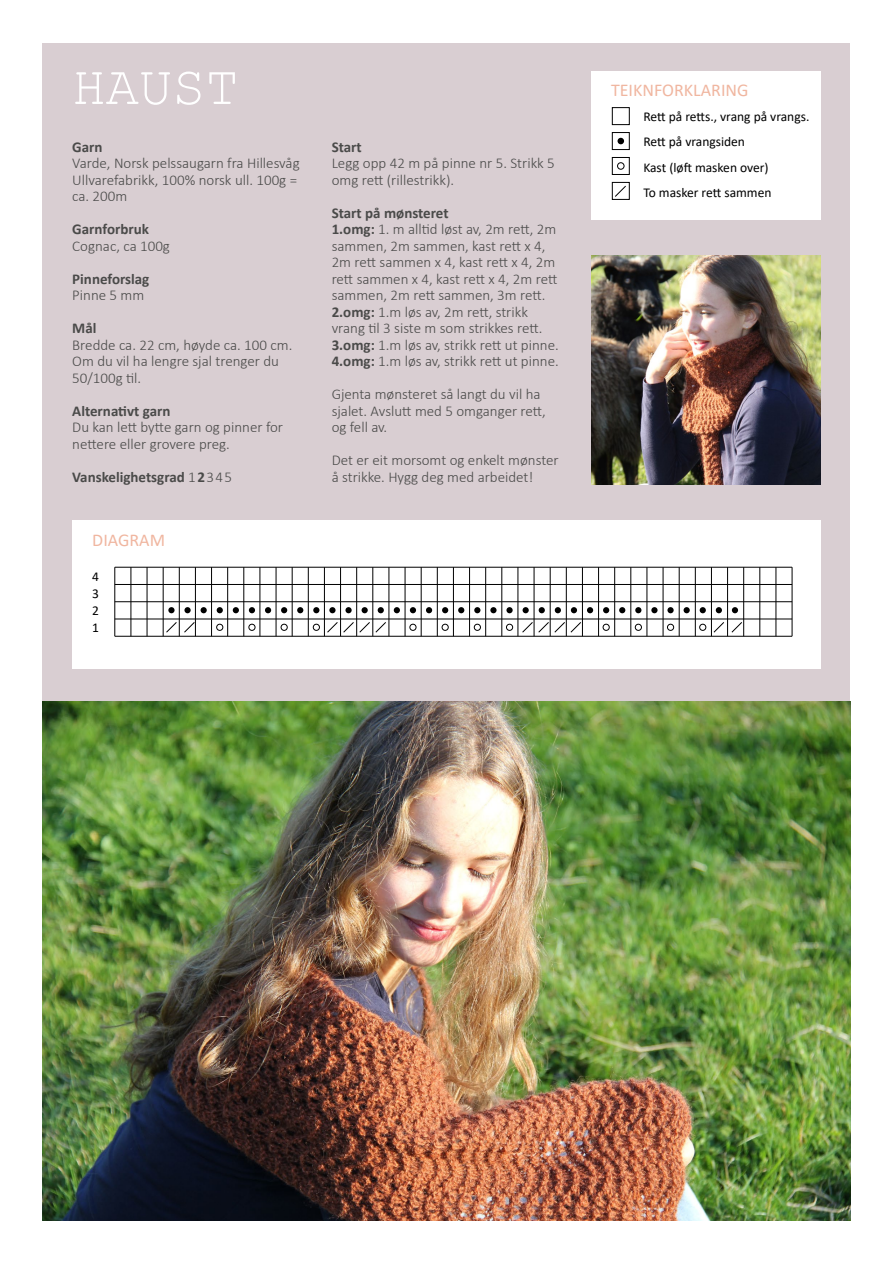
<style>
.page{position:relative;width:893px;height:1263px;background:#fff}
.page>*{position:absolute;margin:0;border:0;box-sizing:border-box;transform-origin:0 0}
.t1{font:55.5px "Courier New";color:#fff}
.t2{font:18px "Calibri";color:#f0b6a0}
.t3{font:300 15px/16.5px "Calibri";color:#4a4a49}
.t4{font:700 15px "Calibri";color:#4a4a49}
.t5{font:13.5px/25.5px "Calibri";color:#000}
.s1{font-weight:300}
.s2{font-weight:700}
</style>
<div class="page">
<div style="left:43px;top:43px;width:807px;height:1177px;background:#d9ced2"></div>
<div style="left:72px;top:520px;width:749px;height:149px;background:#fff"></div>
<hr style="left:115px;top:636px;width:677px;height:1px;background:#000">
<hr style="left:115px;top:619px;width:677px;height:1px;background:#000">
<hr style="left:115px;top:601px;width:677px;height:1px;background:#000">
<hr style="left:115px;top:584px;width:677px;height:1px;background:#000">
<hr style="left:115px;top:567px;width:677px;height:1px;background:#000">
<hr style="left:115px;top:567px;width:1px;height:69px;background:#000">
<hr style="left:131px;top:567px;width:1px;height:69px;background:#000">
<hr style="left:163px;top:567px;width:1px;height:69px;background:#000">
<hr style="left:147px;top:567px;width:1px;height:69px;background:#000">
<hr style="left:776px;top:567px;width:1px;height:69px;background:#000">
<hr style="left:760px;top:567px;width:1px;height:69px;background:#000">
<hr style="left:743px;top:567px;width:1px;height:69px;background:#000">
<hr style="left:727px;top:567px;width:1px;height:69px;background:#000">
<hr style="left:711px;top:567px;width:1px;height:69px;background:#000">
<hr style="left:695px;top:567px;width:1px;height:69px;background:#000">
<hr style="left:792px;top:567px;width:1px;height:69px;background:#000">
<hr style="left:679px;top:567px;width:1px;height:69px;background:#000">
<hr style="left:663px;top:567px;width:1px;height:69px;background:#000">
<hr style="left:647px;top:567px;width:1px;height:69px;background:#000">
<hr style="left:260px;top:567px;width:1px;height:69px;background:#000">
<hr style="left:244px;top:567px;width:1px;height:69px;background:#000">
<hr style="left:227px;top:567px;width:1px;height:69px;background:#000">
<hr style="left:211px;top:567px;width:1px;height:69px;background:#000">
<hr style="left:195px;top:567px;width:1px;height:69px;background:#000">
<hr style="left:179px;top:567px;width:1px;height:69px;background:#000">
<hr style="left:631px;top:567px;width:1px;height:69px;background:#000">
<hr style="left:614px;top:567px;width:1px;height:69px;background:#000">
<hr style="left:598px;top:567px;width:1px;height:69px;background:#000">
<hr style="left:582px;top:567px;width:1px;height:69px;background:#000">
<hr style="left:566px;top:567px;width:1px;height:69px;background:#000">
<hr style="left:550px;top:567px;width:1px;height:69px;background:#000">
<hr style="left:308px;top:567px;width:1px;height:69px;background:#000">
<hr style="left:292px;top:567px;width:1px;height:69px;background:#000">
<hr style="left:276px;top:567px;width:1px;height:69px;background:#000">
<hr style="left:534px;top:567px;width:1px;height:69px;background:#000">
<hr style="left:518px;top:567px;width:1px;height:69px;background:#000">
<hr style="left:502px;top:567px;width:1px;height:69px;background:#000">
<hr style="left:485px;top:567px;width:1px;height:69px;background:#000">
<hr style="left:389px;top:567px;width:1px;height:69px;background:#000">
<hr style="left:373px;top:567px;width:1px;height:69px;background:#000">
<hr style="left:356px;top:567px;width:1px;height:69px;background:#000">
<hr style="left:340px;top:567px;width:1px;height:69px;background:#000">
<hr style="left:324px;top:567px;width:1px;height:69px;background:#000">
<hr style="left:469px;top:567px;width:1px;height:69px;background:#000">
<hr style="left:453px;top:567px;width:1px;height:69px;background:#000">
<hr style="left:437px;top:567px;width:1px;height:69px;background:#000">
<hr style="left:421px;top:567px;width:1px;height:69px;background:#000">
<hr style="left:405px;top:567px;width:1px;height:69px;background:#000">
<div style="left:168px;top:607px;width:7px;height:6px;background:#000;border-radius:50%"></div>
<svg style="left:265px;top:607px;width:6px;height:6px"></svg>
<svg style="left:217px;top:607px;width:6px;height:6px"></svg>
<svg style="left:233px;top:607px;width:6px;height:6px"></svg>
<div style="left:345px;top:607px;width:7px;height:6px;background:#000;border-radius:50%"></div>
<svg style="left:297px;top:607px;width:6px;height:6px"></svg>
<svg style="left:281px;top:607px;width:6px;height:6px"></svg>
<svg style="left:249px;top:607px;width:6px;height:6px"></svg>
<svg style="left:201px;top:607px;width:6px;height:6px"></svg>
<div style="left:506px;top:607px;width:7px;height:6px;background:#000;border-radius:50%"></div>
<div style="left:329px;top:607px;width:7px;height:6px;background:#000;border-radius:50%"></div>
<svg style="left:378px;top:607px;width:6px;height:6px"></svg>
<svg style="left:619px;top:607px;width:6px;height:6px"></svg>
<svg style="left:587px;top:607px;width:6px;height:6px"></svg>
<svg style="left:539px;top:607px;width:6px;height:6px"></svg>
<svg style="left:410px;top:607px;width:6px;height:6px"></svg>
<div style="left:184px;top:607px;width:7px;height:6px;background:#000;border-radius:50%"></div>
<svg style="left:442px;top:607px;width:6px;height:6px"></svg>
<svg style="left:313px;top:607px;width:6px;height:6px"></svg>
<svg style="left:362px;top:607px;width:6px;height:6px"></svg>
<div style="left:651px;top:607px;width:7px;height:6px;background:#000;border-radius:50%"></div>
<svg style="left:555px;top:607px;width:6px;height:6px"></svg>
<svg style="left:523px;top:607px;width:6px;height:6px"></svg>
<svg style="left:394px;top:607px;width:6px;height:6px"></svg>
<svg style="left:603px;top:607px;width:6px;height:6px"></svg>
<svg style="left:716px;top:607px;width:6px;height:6px"></svg>
<svg style="left:700px;top:607px;width:6px;height:6px"></svg>
<div style="left:667px;top:607px;width:7px;height:6px;background:#000;border-radius:50%"></div>
<svg style="left:571px;top:607px;width:6px;height:6px"></svg>
<svg style="left:732px;top:607px;width:6px;height:6px"></svg>
<svg style="left:684px;top:607px;width:6px;height:6px"></svg>
<svg style="left:635px;top:607px;width:6px;height:6px"></svg>
<svg style="left:426px;top:607px;width:6px;height:6px"></svg>
<div style="left:490px;top:607px;width:7px;height:6px;background:#000;border-radius:50%"></div>
<svg style="left:458px;top:607px;width:6px;height:6px"></svg>
<svg style="left:474px;top:607px;width:6px;height:6px"></svg>
<div style="left:216px;top:624px;width:7px;height:6px;border:1px solid #000;border-radius:50%"></div>
<svg style="left:249px;top:624px;width:6px;height:6px"></svg>
<svg style="left:281px;top:624px;width:6px;height:6px"></svg>
<div style="left:313px;top:624px;width:7px;height:6px;border:1px solid #000;border-radius:50%"></div>
<svg style="left:410px;top:624px;width:6px;height:6px"></svg>
<svg style="left:442px;top:624px;width:6px;height:6px"></svg>
<div style="left:506px;top:624px;width:7px;height:6px;border:1px solid #000;border-radius:50%"></div>
<svg style="left:603px;top:624px;width:6px;height:6px"></svg>
<div style="left:635px;top:624px;width:7px;height:6px;border:1px solid #000;border-radius:50%"></div>
<div style="left:667px;top:624px;width:7px;height:6px;border:1px solid #000;border-radius:50%"></div>
<div style="left:699px;top:624px;width:7px;height:6px;border:1px solid #000;border-radius:50%"></div>
<div style="left:474px;top:624px;width:7px;height:6px;border:1px solid #000;border-radius:50%"></div>
<svg style="left:166px;top:622px;width:11px;height:11px"></svg>
<svg style="left:184px;top:622px;width:11px;height:11px"></svg>
<svg style="left:327px;top:622px;width:59px;height:11px"></svg>
<svg style="left:713px;top:622px;width:11px;height:11px"></svg>
<svg style="left:731px;top:622px;width:11px;height:11px"></svg>
<svg style="left:522px;top:622px;width:59px;height:11px"></svg>
<div style="left:591px;top:71px;width:230px;height:148px;background:#fff"></div>
<div style="left:612px;top:107px;width:17px;height:18px;border:1px solid #000"></div>
<div style="left:612px;top:132px;width:17px;height:18px;border:1px solid #000"></div>
<div style="left:617px;top:138px;width:7px;height:6px;background:#000;border-radius:50%"></div>
<div style="left:612px;top:157px;width:17px;height:18px;border:1px solid #000"></div>
<div style="left:617px;top:163px;width:7px;height:6px;border:1px solid #000;border-radius:50%"></div>
<div style="left:612px;top:182px;width:17px;height:18px;border:1px solid #000"></div>
<svg style="left:615px;top:186px;width:11px;height:11px"></svg>
<img style="left:591px;top:255px;width:230px;height:230px">
<img style="left:43px;top:702px;width:807px;height:518px">
<h1 class="t1" style="left:72px;top:52px;width:168px">HAUST</h1>
<p class="t4" style="left:72px;top:136px;width:32px">Garn</p>
<p class="t3" style="left:72px;top:155px;width:229px">Varde, Norsk pelssaugarn fra Hillesvåg<br>Ullvarefabrikk, 100% norsk ull. 100g = ca. 200m</p>
<p class="t4" style="left:72px;top:218px;width:78px">Garnforbruk</p>
<p class="t3" style="left:72px;top:237px;width:99px">Cognac, ca 100g</p>
<p class="t4" style="left:72px;top:268px;width:79px">Pinneforslag</p>
<p class="t3" style="left:72px;top:287px;width:74px">Pinne 5 mm</p>
<p class="t4" style="left:72px;top:317px;width:26px">Mål</p>
<p class="t3" style="left:72px;top:336px;width:222px">Bredde ca. 22 cm, høyde ca. 100 cm.<br>Om du vil ha lengre sjal trenger du<br>50/100g til.</p>
<p class="t4" style="left:72px;top:400px;width:100px">Alternativt garn</p>
<p class="t3" style="left:72px;top:419px;width:212px">Du kan lett bytte garn og pinner for nettere eller grovere preg.</p>
<p class="t4" style="left:72px;top:466px;width:161px">Vanskelighetsgrad <span class="s1">1</span>2<span class="s1">345</span></p>
<p class="t2" style="left:92px;top:527px;width:74px">DIAGRAM</p>
<p class="t5" style="left:92px;top:563px;width:8px">4</p>
<p class="t5" style="left:92px;top:580px;width:8px">3</p>
<p class="t5" style="left:92px;top:597px;width:8px">2</p>
<p class="t5" style="left:92px;top:614px;width:8px">1</p>
<p class="t4" style="left:332px;top:136px;width:32px">Start</p>
<p class="t3" style="left:332px;top:155px;width:225px">Legg opp 42 m på pinne nr 5. Strikk 5 omg rett (rillestrikk).</p>
<p class="t3" style="left:332px;top:204px;width:229px"><span class="s2">Start på mønsteret<br>1.omg:</span> 1. m alltid løst av, 2m rett, 2m sammen, 2m sammen, kast rett x 4, 2m rett sammen x 4, kast rett x 4, 2m rett sammen x 4, kast rett x 4, 2m rett sammen, 2m rett sammen, 3m rett.<br><span class="s2">2.omg:</span> 1.m løs av, 2m rett, strikk vrang til 3 siste m som strikkes rett.<br><span class="s2">3.omg:</span> 1.m løs av, strikk rett ut pinne.<br><span class="s2">4.omg:</span> 1.m løs av, strikk rett ut pinne.</p>
<p class="t3" style="left:332px;top:386px;width:216px">Gjenta mønsteret så langt du vil ha sjalet. Avslutt med 5 omganger rett, og fell av.</p>
<p class="t3" style="left:332px;top:452px;width:229px">Det er eit morsomt og enkelt mønster å strikke. Hygg deg med arbeidet!</p>
<p class="t2" style="left:611px;top:78px;width:139px">TEIKNFORKLARING</p>
<p class="t5" style="left:643px;top:103px;width:168px">Rett på retts., vrang på vrangs.<br>Rett på vrangsiden<br>Kast (løft masken over)<br>To masker rett sammen</p>
</div>
